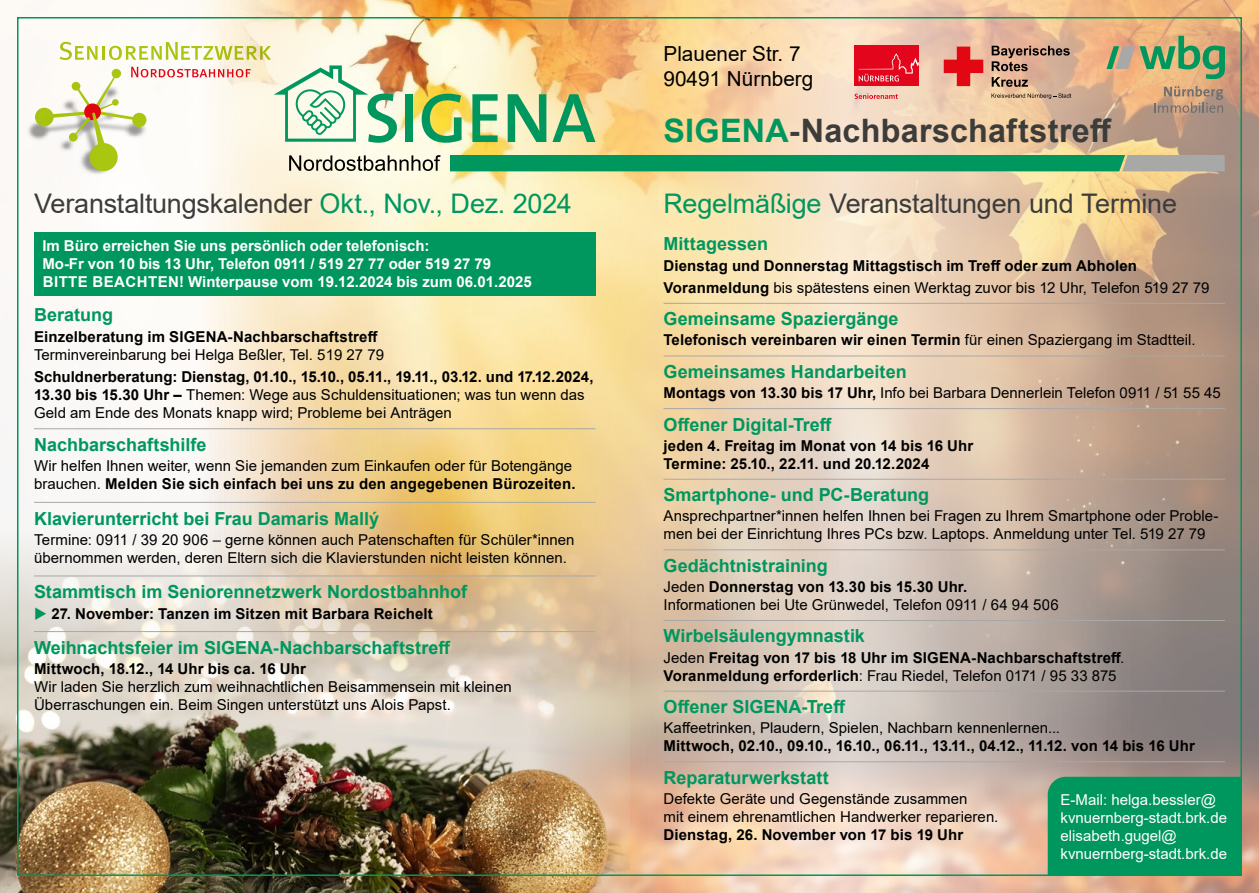
<style>
.page{position:relative;width:1259px;height:893px;background:#fff}
.page>*{position:absolute;margin:0;border:0;box-sizing:border-box;transform-origin:0 0}
.t1{font:700 32.25px "Arial";letter-spacing:.005em;color:#3c3c3b}
.t2{font:27px "Arial";letter-spacing:-.01em;color:#3c3c3b}
.t3{font:20.7px/24.9px "Arial";color:#000}
.t4{font:700 18px "Arial";color:#00975f}
.t5{font:15px/18px "Arial";color:#000}
.t6{font:700 15px/18px "Arial";letter-spacing:.01em;color:#000}
.t7{font:700 15px/18px "Arial";letter-spacing:-.005em;color:#fff}
.t8{font:15px/18px "Arial";color:#fff}
.s1{color:#00975f}
.s2{font-weight:700}
.s3{font-weight:400}
</style>
<div class="page">
<img style="left:34px;top:0;width:1225px;height:893px">
<img style="left:0;top:531px;width:629px;height:362px">
<svg style="left:451px;top:155px;width:773px;height:16px;background:#169968"></svg>
<div style="left:405px;top:94px;width:8px;height:48px;background:#00975f"></div>
<svg style="left:422px;top:94px;width:39px;height:49px;background:#8ebf5f"></svg>
<svg style="left:472px;top:94px;width:25px;height:48px"></svg>
<svg style="left:508px;top:94px;width:38px;height:48px;background:#68bc8a"></svg>
<svg style="left:552px;top:94px;width:43px;height:48px;background:#96c289"></svg>
<svg style="left:289px;top:155px;width:151px;height:16px;background:#aeab9d"></svg>
<svg style="left:1154px;top:86px;width:69px;height:27px;background:#b6957c"></svg>
<svg style="left:1106px;top:36px;width:119px;height:43px;background:#a6a978"></svg>
<svg style="left:991px;top:77px;width:37px;height:10px"></svg>
<svg style="left:991px;top:46px;width:78px;height:25px;background:#a78572"></svg>
<svg style="left:943px;top:47px;width:40px;height:39px;background:#e75955"></svg>
<svg style="left:991px;top:93px;width:80px;height:6px"></svg>
<svg style="left:34px;top:15px;width:247px;height:182px;fill:#fefaf6"></svg>
<img style="left:26px;top:65px;width:136px;height:132px">
<div style="left:90px;top:143px;width:28px;height:28px;background:#aac811;border-radius:50%"></div>
<div style="left:35px;top:108px;width:19px;height:18px;background:#aac811;border-radius:50%"></div>
<svg style="left:50px;top:42px;width:347px;height:105px"></svg>
<div style="left:854px;top:45px;width:65px;height:40px;background:#e3051b"></div>
<svg style="left:858px;top:53px;width:61px;height:28px"></svg>
<svg style="left:854px;top:93px;width:44px;height:6px"></svg>
<hr style="left:663px;top:303px;width:562px;height:1px;background:#a8a8a7">
<hr style="left:663px;top:356px;width:562px;height:1px;background:#a8a8a7">
<hr style="left:663px;top:408px;width:562px;height:1px;background:#a8a8a7">
<hr style="left:663px;top:479px;width:562px;height:1px;background:#a8a8a7">
<hr style="left:663px;top:549px;width:562px;height:1px;background:#a8a8a7">
<hr style="left:663px;top:620px;width:562px;height:1px;background:#a8a8a7">
<hr style="left:663px;top:691px;width:562px;height:1px;background:#a8a8a7">
<hr style="left:663px;top:761px;width:562px;height:1px;background:#a8a8a7">
<div style="left:34px;top:232px;width:561px;height:64px;background:#00975f"></div>
<hr style="left:34px;top:428px;width:561px;height:1px;background:#a8a8a7">
<hr style="left:34px;top:502px;width:561px;height:1px;background:#a8a8a7">
<hr style="left:34px;top:576px;width:561px;height:1px;background:#a8a8a7">
<hr style="left:34px;top:631px;width:561px;height:1px;background:#a8a8a7">
<div style="left:1047px;top:777px;width:192px;height:96px;background:#00975f"></div>
<h2 class="t2" style="left:34px;top:185px;width:539px">Veranstaltungskalender <span class="s1">Okt., Nov., Dez. 2024</span></h2>
<p class="t7" style="left:43px;top:237px;width:491px">Im Büro erreichen Sie uns persönlich oder telefonisch:<br>Mo-Fr von 10 bis 13 Uhr, Telefon 0911 / 519 27 77 oder 519 27 79<br>BITTE BEACHTEN! Winterpause vom 19.12.2024 bis zum 06.01.2025</p>
<p class="t4" style="left:34px;top:302px;width:81px">Beratung</p>
<p class="t6" style="left:34px;top:327px;width:345px">Einzelberatung im SIGENA-Nachbarschaftstreff</p>
<p class="t5" style="left:34px;top:345px;width:351px">Terminvereinbarung bei Helga Beßler, Tel. 519 27 79</p>
<p class="t5" style="left:34px;top:367px;width:561px"><span class="s2">Schuldnerberatung: Dienstag, 01.10., 15.10., 05.11., 19.11., 03.12. und 17.12.2024,<br>13.30 bis 15.30 Uhr –</span> Themen: Wege aus Schuldensituationen; was tun wenn das<br>Geld am Ende des Monats knapp wird; Probleme bei Anträgen</p>
<p class="t4" style="left:34px;top:432px;width:174px">Nachbarschaftshilfe</p>
<p class="t5" style="left:34px;top:457px;width:543px">Wir helfen Ihnen weiter, wenn Sie jemanden zum Einkaufen oder für Botengänge brauchen. <span class="s2">Melden Sie sich einfach bei uns zu den angegebenen Bürozeiten.</span></p>
<p class="t4" style="left:34px;top:506px;width:347px">Klavierunterricht bei Frau Damaris Mallý</p>
<p class="t5" style="left:34px;top:530px;width:542px">Termine: 0911 / 39 20 906 – gerne können auch Patenschaften für Schüler*innen übernommen werden, deren Eltern sich die Klavierstunden nicht leisten können.</p>
<p class="t4" style="left:34px;top:579px;width:435px">Stammtisch im Seniorennetzwerk Nordostbahnhof</p>
<p class="t6" style="left:34px;top:604px;width:400px"><span class="s1">◆</span> 27. November: Tanzen im Sitzen mit Barbara Reichelt</p>
<p class="t4" style="left:34px;top:635px;width:418px">Weihnachtsfeier im SIGENA-Nachbarschaftstreff</p>
<p class="t6" style="left:34px;top:660px;width:273px">Mittwoch, 18.12., 14 Uhr bis ca. 16 Uhr</p>
<p class="t5" style="left:34px;top:678px;width:479px">Wir laden Sie herzlich zum weihnachtlichen Beisammensein mit kleinen<br>Überraschungen ein. Beim Singen unterstützt uns Alois Papst.</p>
<h3 class="t3" style="left:663px;top:41px;width:151px">Plauener Str. 7<br>90491 Nürnberg</h3>
<h1 class="t1" style="left:663px;top:108px;width:450px"><span class="s1">SIGENA</span>-Nachbarschaftstreff</h1>
<h2 class="t2" style="left:663px;top:185px;width:515px"><span class="s1">Regelmäßige</span> Veranstaltungen und Termine</h2>
<p class="t4" style="left:663px;top:231px;width:106px">Mittagessen</p>
<p class="t6" style="left:663px;top:254px;width:547px;line-height:22.2px">Dienstag und Donnerstag Mittagstisch im Treff oder zum Abholen<br>Voranmeldung <span class="s3">bis spätestens einen Werktag zuvor bis 12 Uhr, Telefon 519 27 79</span></p>
<p class="t4" style="left:663px;top:306px;width:237px">Gemeinsame Spaziergänge</p>
<p class="t6" style="left:663px;top:331px;width:533px">Telefonisch vereinbaren wir einen Termin <span class="s3">für einen Spaziergang im Stadtteil.</span></p>
<p class="t4" style="left:663px;top:359px;width:245px">Gemeinsames Handarbeiten</p>
<p class="t5" style="left:663px;top:384px;width:559px"><span class="s2">Montags von 13.30 bis 17 Uhr,</span> Info bei Barbara Dennerlein Telefon 0911 / 51 55 45</p>
<p class="t4" style="left:663px;top:412px;width:170px">Offener Digital-Treff</p>
<p class="t6" style="left:663px;top:437px;width:311px">jeden 4. Freitag im Monat von 14 bis 16 Uhr<br>Termine: 25.10., 22.11. und 20.12.2024</p>
<p class="t4" style="left:663px;top:482px;width:267px">Smartphone- und PC-Beratung</p>
<p class="t5" style="left:663px;top:507px;width:556px">Ansprechpartner*innen helfen Ihnen bei Fragen zu Ihrem Smartphone oder Proble&shy;men bei der Einrichtung Ihres PCs bzw. Laptops. Anmeldung unter Tel. 519 27 79</p>
<p class="t4" style="left:663px;top:553px;width:166px">Gedächtnistraining</p>
<p class="t5" style="left:663px;top:578px;width:397px">Jeden <span class="s2">Donnerstag von 13.30 bis 15.30 Uhr.<br></span>Informationen bei Ute Grünwedel, Telefon 0911 / 64 94 506</p>
<p class="t4" style="left:663px;top:623px;width:203px">Wirbelsäulengymnastik</p>
<p class="t6" style="left:663px;top:648px;width:462px"><span class="s3">Jeden</span> Freitag von 17 bis 18 Uhr im SIGENA-Nachbarschaftstreff<span class="s3">.<br></span>Voranmeldung erforderlich<span class="s3">: Frau Riedel, Telefon 0171 / 95 33 875</span></p>
<p class="t4" style="left:663px;top:694px;width:183px">Offener SIGENA-Treff</p>
<p class="t5" style="left:663px;top:719px;width:398px">Kaffeetrinken, Plaudern, Spielen, Nachbarn kennenlernen...</p>
<p class="t6" style="left:663px;top:737px;width:533px">Mittwoch, 02.10., 09.10., 16.10., 06.11., 13.11., 04.12., 11.12. von 14 bis 16 Uhr</p>
<p class="t4" style="left:663px;top:765px;width:167px">Reparaturwerkstatt</p>
<p class="t5" style="left:663px;top:789px;width:336px">Defekte Geräte und Gegenstände zusammen<br>mit einem ehrenamtlichen Handwerker reparieren.</p>
<p class="t6" style="left:663px;top:826px;width:301px">Dienstag, 26. November von 17 bis 19 Uhr</p>
<p class="t8" style="left:1060px;top:791px;width:168px">E-Mail: helga.bessler@ kvnuernberg-stadt.brk.de elisabeth.gugel@ kvnuernberg-stadt.brk.de</p>
</div>
